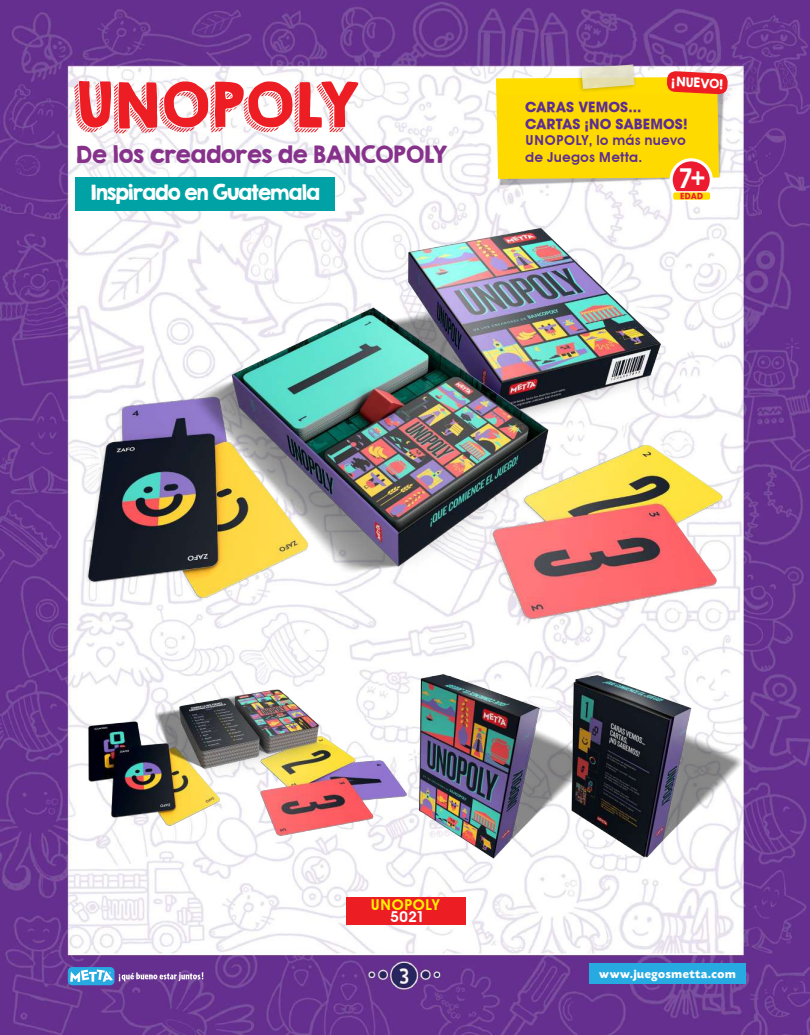
<style>
.page{position:relative;width:810px;height:1035px;background:#fff}
.page>*{position:absolute;margin:0;border:0;box-sizing:border-box;transform-origin:0 0}
.t1{font:56.25px "KGHAPPY";letter-spacing:-.035em;color:#ed1d24}
.t2{font:27.38px "A Avant Garde Demi";color:#fff}
.t3{font:21.25px "KG Second Chances Solid";color:#86328b}
.t4{font:18.75px "KG Second Chances Solid";letter-spacing:-.03em;color:#fff}
.t5{font:15px "A Avant Garde Demi";letter-spacing:.005em;color:#fff200}
.t6{font:15px "A Avant Garde Demi";color:#fff}
.t7{font:13.75px "A Avant Garde Demi";letter-spacing:.01em;color:#5c2d91}
.t8{font:700 13.75px/16.5px "A Avant Garde";letter-spacing:.005em;color:#5c2d91}
.t9{font:700 12.5px "Today SHOP";letter-spacing:.05em;color:#fff}
.t10{font:11.62px "KG Second Chances Solid";color:#fff}
.t11{font:700 8.12px "A Avant Garde";color:#ed1b2f}
</style>
<div class="page">
<img style="left:0;top:0;width:809px;height:1035px">
<img style="left:489px;top:54px;width:240px;height:136px">
<div style="left:589px;top:963px;width:157px;height:21px;background:#27aae1"></div>
<div style="left:68px;top:967px;width:46px;height:18px;background:#27aae1;border-radius:4px"></div>
<svg style="left:70px;top:970px;width:43px;height:12px"></svg>
<svg style="left:119px;top:972px;width:84px;height:10px"></svg>
<div style="left:671px;top:160px;width:40px;height:40px;background:#ed1b2f;border-radius:50%"></div>
<div style="left:670px;top:158px;width:43px;height:44px;border:3px solid #fff;border-radius:50%"></div>
<div style="left:673px;top:192px;width:38px;height:8px;background:#fd0;border-radius:2px"></div>
<div style="left:672px;top:191px;width:39px;height:10px;border:1px solid #fff;border-radius:2px"></div>
<div style="left:75px;top:177px;width:259px;height:34px;background:#00a2a5"></div>
<div style="left:346px;top:897px;width:119px;height:27px;background:#ed1d24"></div>
<img style="left:67px;top:214px;width:678px;height:444px">
<img style="left:67px;top:622px;width:393px;height:243px">
<img style="left:380px;top:651px;width:41px;height:230px">
<img style="left:421px;top:651px;width:322px;height:231px">
<svg style="left:496px;top:11px;width:233px;height:168px;background:#cb9e4b"></svg>
<p class="t10" style="left:672px;top:74px;width:52px;rotate:3deg">¡ NUEVO!</p>
<h1 class="t1" style="left:72px;top:62px;width:289px">UNOPOLY</h1>
<p class="t8" style="left:525px;top:99px;width:164px">CARAS VEMOS...<br>CARTAS ¡NO SABEMOS!</p>
<p class="t7" style="left:525px;top:132px;width:162px">UNOPOLY, lo más nuevo</p>
<h3 class="t3" style="left:77px;top:141px;width:373px">De los creadores de BANCOPOLY</h3>
<p class="t7" style="left:525px;top:148px;width:119px">de Juegos Metta.</p>
<h2 class="t2" style="left:678px;top:160px;width:30px">7+</h2>
<h3 class="t4" style="left:91px;top:181px;width:230px">Inspirado en Guatemala</h3>
<p class="t11" style="left:680px;top:191px;width:25px">EDAD</p>
<p class="t5" style="left:371px;top:895px;width:71px">UNOPOLY</p>
<p class="t6" style="left:391px;top:908px;width:36px">5021</p>
<p class="t9" style="left:599px;top:967px;width:138px">www.juegosmetta.com</p>
</div>
